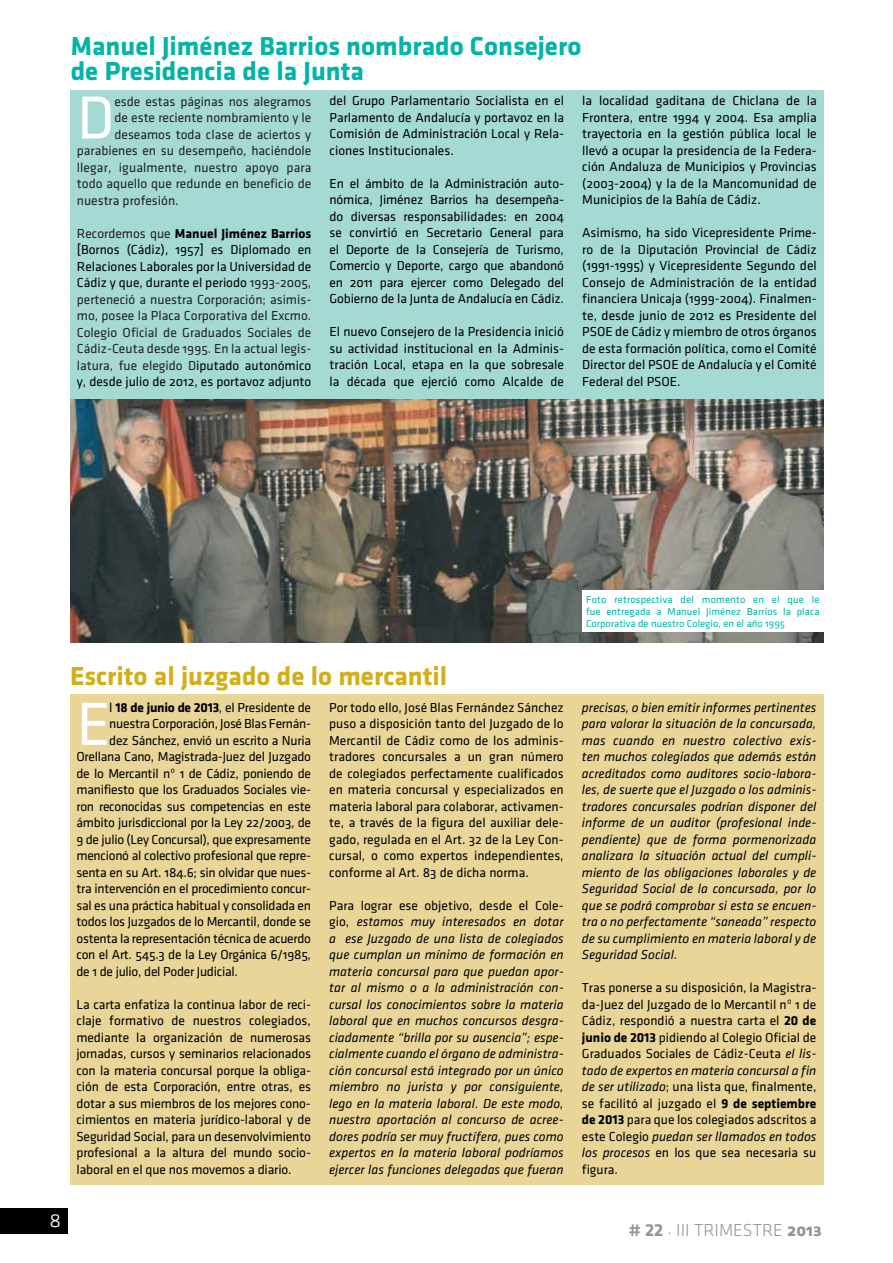
<style>
.page{position:relative;width:893px;height:1263px;background:#fff}
.page>*{position:absolute;margin:0;border:0;box-sizing:border-box;transform-origin:0 0}
.t1{font:63px "Klavika Regular OSF";color:#fff}
.t2{font:700 27px/25.5px "Klavika";color:#00b5a7}
.t3{font:700 27px "Klavika";color:#d4ae1a}
.t4{font:24px "Klavika Light Caps SC";color:#fff}
.t5{font:18px "Klavika Light Caps SC";color:#939598}
.t6{font:13.5px/16.5px "Klavika Regular OSF";letter-spacing:-.02em;color:#000;text-align:justify}
.t7{font:italic 13.5px/16.5px "Klavika";color:#000;text-align:justify}
.t8{font:13.5px/16.5px "Klavika Regular OSF";color:#222;text-align:justify}
.t9{font:13.5px/16.5px "Klavika Regular OSF";color:#000}
.t10{font:700 13.5px "Klavika";color:#000}
.t11{font:10.5px/12px "Klavika Regular OSF";color:#00b5a7;text-align:justify}
.s1{font-family:"Klavika Regular OSF";font-weight:400;color:#222}
.s2{color:#000}
.s3{font-family:"Klavika";font-weight:700}
.s4{font-family:"Klavika Regular OSF";font-style:normal}
.s5{font-family:"Klavika";font-style:italic}
.s6{font-family:"Klavika Bold Caps SC"}
</style>
<div class="page">
<div style="left:0;top:1208px;width:67px;height:25px;background:#000"></div>
<div style="left:70px;top:694px;width:753px;height:491px;background:#ead599"></div>
<div style="left:70px;top:90px;width:754px;height:529px;background:#a5dad4"></div>
<img style="left:70px;top:400px;width:754px;height:242px">
<div style="left:582px;top:590px;width:242px;height:41px;background:#fff"></div>
<h2 class="t2" style="left:71px;top:33px;width:512px">Manuel Jiménez Barrios nombrado Consejero de Presidencia de la Junta</h2>
<h1 class="t1" style="left:77px;top:85px;width:39px">D</h1>
<p class="t8" style="left:114px;top:93px;width:198px">esde estas páginas nos alegramos</p>
<p class="t8" style="left:114px;top:109px;width:198px">de este reciente nombramiento y le</p>
<p class="t8" style="left:114px;top:126px;width:198px">deseamos toda clase de aciertos y</p>
<p class="t8" style="left:77px;top:142px;width:236px">parabienes en su desempeño, haciéndole</p>
<p class="t8" style="left:77px;top:159px;width:236px">llegar, igualmente, nuestro apoyo para</p>
<p class="t8" style="left:77px;top:175px;width:236px">todo aquello que redunde en beneficio de</p>
<p class="t8" style="left:77px;top:192px;width:103px">nuestra profesión.</p>
<p class="t10" style="left:77px;top:226px;width:236px"><span class="s1">Recordemos que</span> Manuel Jiménez Barrios</p>
<p class="t8" style="left:77px;top:241px;width:236px"><span class="s2">[Bornos (Cádiz), 1957] es Diplomado en Relaciones Laborales por la Universidad de Cádiz y que, durante el periodo</span> 1993-2005, perteneció a nuestra Corporación; asimis&shy;mo, posee la Placa Corporativa del Excmo.<br>Colegio Oficial de Graduados Sociales de Cádiz-Ceuta desde 1995. En la actual legis&shy;latura, fue elegido D<span class="s2">iputado autonómico y, desde julio de 2012, es portavoz adjunto</span></p>
<p class="t6" style="left:330px;top:93px;width:236px">del Grupo Parlamentario Socialista en el Parlamento de Andalucía y portavoz en la Comisión de Administración Local y Rela&shy;ciones Institucionales.</p>
<p class="t6" style="left:330px;top:175px;width:236px">En el ámbito de la Administración auto&shy;nómica, Jiménez Barrios ha desempeña&shy;do diversas responsabilidades: en 2004 se convirtió en Secretario General para el Deporte de la Consejería de Turismo, Comercio y Deporte, cargo que abandonó en 2011 para ejercer como Delegado del Gobierno de la Junta de Andalucía en Cádiz.</p>
<p class="t6" style="left:330px;top:324px;width:236px">El nuevo Consejero de la Presidencia inició su actividad institucional en la Adminis&shy;tración Local, etapa en la que sobresale la década que ejerció como Alcalde de</p>
<p class="t6" style="left:582px;top:93px;width:236px">la localidad gaditana de Chiclana de la Frontera, entre 1994 y 2004. Esa amplia trayectoria en la gestión pública local le llevó a ocupar la presidencia de la Federa&shy;ción Andaluza de Municipios y Provincias (2003-2004) y la de la Mancomunidad de Municipios de la Bahía de Cádiz.</p>
<p class="t6" style="left:582px;top:225px;width:236px">Asimismo, ha sido Vicepresidente Prime&shy;ro de la Diputación Provincial de Cádiz (1991-1995) y Vicepresidente Segundo del Consejo de Administración de la entidad financiera Unicaja (1999-2004). Finalmen&shy;te, desde junio de 2012 es Presidente del PSOE de Cádiz y miembro de otros órganos de esta formación política, como el Comité Director del PSOE de Andalucía y el Comité Federal del PSOE.</p>
<h2 class="t3" style="left:70px;top:661px;width:379px">Escrito al juzgado de lo mercantil</h2>
<h1 class="t1" style="left:77px;top:691px;width:36px">E</h1>
<p class="t6" style="left:109px;top:699px;width:203px">l <span class="s3">18 de junio de 2013</span>, el Presidente de</p>
<p class="t6" style="left:109px;top:716px;width:203px">nuestra Corporación, José Blas Fernán-</p>
<p class="t6" style="left:109px;top:732px;width:203px">dez Sánchez, envió un escrito a Nuria</p>
<p class="t6" style="left:77px;top:749px;width:236px">Orellana Cano, Magistrada-Juez del Juzgado</p>
<p class="t6" style="left:77px;top:765px;width:236px">de lo Mercantil nº 1 de Cádiz, poniendo de</p>
<p class="t6" style="left:77px;top:782px;width:236px">manifiesto que los Graduados Sociales vie-</p>
<p class="t6" style="left:77px;top:798px;width:236px">ron reconocidas sus competencias en este</p>
<p class="t6" style="left:77px;top:815px;width:236px">ámbito jurisdiccional por la Ley 22/2003, de</p>
<p class="t6" style="left:77px;top:831px;width:236px">9 de julio (Ley Concursal), que expresamente</p>
<p class="t6" style="left:77px;top:848px;width:236px">mencionó al colectivo profesional que repre-</p>
<p class="t6" style="left:77px;top:864px;width:236px">senta en su Art. 184.6; sin olvidar que nues-</p>
<p class="t6" style="left:77px;top:881px;width:236px">tra intervención en el procedimiento concur-</p>
<p class="t6" style="left:77px;top:897px;width:236px">sal es una práctica habitual y consolidada en</p>
<p class="t6" style="left:77px;top:914px;width:236px">todos los Juzgados de lo Mercantil, donde se</p>
<p class="t6" style="left:77px;top:930px;width:236px">ostenta la representación técnica de acuerdo</p>
<p class="t6" style="left:77px;top:947px;width:236px">con el Art. 545.3 de la Ley Orgánica 6/1985,</p>
<p class="t6" style="left:77px;top:963px;width:163px">de 1 de julio, del Poder Judicial.</p>
<p class="t6" style="left:77px;top:996px;width:236px">La carta enfatiza la continua labor de reci&shy;claje formativo de nuestros colegiados, mediante la organización de numerosas jornadas, cursos y seminarios relacionados con la materia concursal porque la obliga&shy;ción de esta Corporación, entre otras, es dotar a sus miembros de los mejores cono&shy;cimientos en materia jurídico-laboral y de Seguridad Social, para un desenvolvimiento profesional a la altura del mundo socio&shy;laboral en el que nos movemos a diario.</p>
<p class="t6" style="left:329px;top:699px;width:236px">Por todo ello, José Blas Fernández Sánchez puso a disposición tanto del Juzgado de lo Mercantil de Cádiz como de los adminis&shy;tradores concursales a un gran número de colegiados perfectamente cualificados en materia concursal y especializados en materia laboral para colaborar, activamen&shy;te, a través de la figura del auxiliar dele&shy;gado, regulada en el Art. 32 de la Ley Con&shy;cursal, o como expertos independientes, conforme al Art. 83 de dicha norma.</p>
<p class="t9" style="left:329px;top:897px;width:236px">Para lograr ese objetivo, desde el Cole-</p>
<p class="t7" style="left:329px;top:914px;width:236px"><span class="s4">gio,</span> estamos muy interesados en dotar a ese Juzgado de una lista de colegiados que cumplan un mínimo de formación en materia concursal para que puedan apor&shy;tar al mismo o a la administración con&shy;cursal los conocimientos sobre la materia laboral que en muchos concursos desgra&shy;ciadamente “brilla por su ausencia”; espe&shy;cialmente cuando el órgano de administra&shy;ción concursal está integrado por un único miembro no jurista y por consiguiente, lego en la materia laboral. De este modo, nuestra aportación al concurso de acree&shy;dores podría ser muy fructífera, pues como expertos en la materia laboral podríamos ejercer las funciones delegadas que fueran</p>
<h3 class="t4" style="left:49px;top:1206px;width:14px">8</h3>
<p class="t11" style="left:586px;top:593px;width:235px">Foto retrospectiva del momento en el que le fue entregada a Manuel Jiménez Barrios la placa Corporativa de nuestro Colegio, en el año 1995</p>
<p class="t7" style="left:582px;top:699px;width:236px">precisas, o bien emitir informes pertinentes para valorar la situación de la concursada, mas cuando en nuestro colectivo exis&shy;ten muchos colegiados que además están acreditados como auditores socio-labora&shy;les, de suerte que el Juzgado o los adminis&shy;tradores concursales podrían disponer del informe de un auditor (profesional inde&shy;pendiente) que de forma pormenorizada analizara la situación actual del cumpli&shy;miento de las obligaciones laborales y de Seguridad Social de la concursada, por lo que se podrá comprobar si esta se encuen&shy;tra o no perfectamente “saneada” respecto de su cumplimiento en materia laboral y de Seguridad Social<span class="s4">.</span></p>
<p class="t6" style="left:582px;top:979px;width:236px">Tras ponerse a su disposición, la Magistra&shy;da-Juez del Juzgado de lo Mercantil nº 1 de Cádiz, respondió a nuestra carta el <span class="s3">20 de junio de 2013</span> pidiendo al Colegio Oficial de Graduados Sociales de Cádiz-Ceuta <span class="s5">el lis-</span></p>
<p class="t7" style="left:582px;top:1062px;width:236px">tado de expertos en materia concursal a fin</p>
<p class="t6" style="left:582px;top:1078px;width:236px"><span class="s5">de ser utilizado</span>; una lista que, finalmente, se facilitó al juzgado el <span class="s3">9 de septiembre de 2013</span> para que los colegiados adscritos a</p>
<p class="t7" style="left:582px;top:1128px;width:236px"><span class="s4">este Colegio</span> puedan ser llamados en todos</p>
<p class="t9" style="left:582px;top:1144px;width:236px"><span class="s5">los procesos</span> en los que sea necesaria su figura.</p>
<h3 class="t5" style="left:629px;top:1221px;width:195px"><span class="s3"># 22</span> · III TRIMESTRE <span class="s6">2013</span></h3>
</div>
